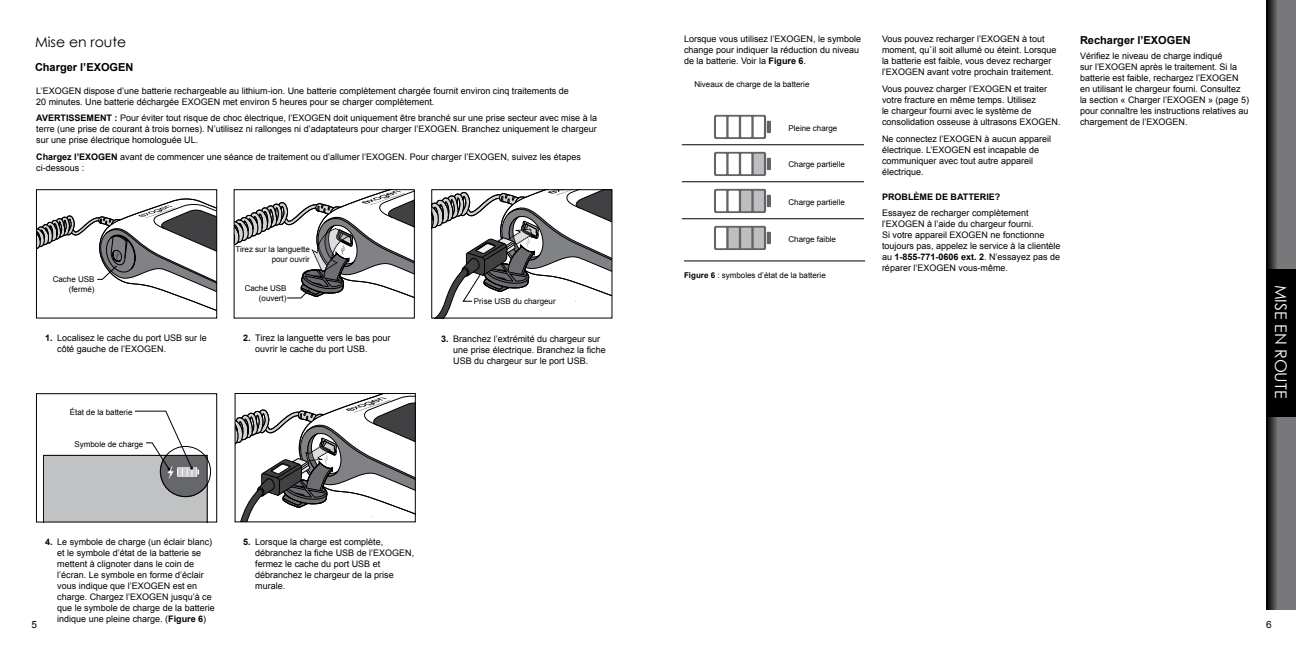
<style>
.page{position:relative;width:1296px;height:648px;background:#fff}
.page>*{position:absolute;margin:0;border:0;box-sizing:border-box;transform-origin:0 0}
.t1{font:16px "Century Gothic";color:#fff}
.t2{font:14px "Century Gothic";color:#000}
.t3{font:700 11px "Arial";color:#000}
.t4{font:10px "Arial";color:#000}
.t5{font:9px/11px "Arial";color:#000}
.t6{font:700 9px "Arial";color:#000}
.t7{font:8px/10px "Arial";color:#000;text-align:right}
.s1{font-weight:700}
</style>
<div class="page">
<svg style="left:714px;top:115px;width:52px;height:24px"></svg>
<hr style="left:767px;top:121px;width:4px;height:12px;background:#636466">
<div style="left:716px;top:117px;width:10px;height:20px;background:#fff"></div>
<div style="left:729px;top:117px;width:10px;height:20px;background:#fff"></div>
<div style="left:741px;top:117px;width:10px;height:20px;background:#fff"></div>
<div style="left:754px;top:117px;width:10px;height:20px;background:#fff"></div>
<svg style="left:714px;top:152px;width:52px;height:24px"></svg>
<hr style="left:767px;top:158px;width:4px;height:12px;background:#636466">
<div style="left:716px;top:154px;width:10px;height:20px;background:#fff"></div>
<div style="left:729px;top:154px;width:10px;height:20px;background:#fff"></div>
<div style="left:741px;top:154px;width:10px;height:20px;background:#fff"></div>
<div style="left:754px;top:154px;width:10px;height:20px;background:#bcbec0"></div>
<svg style="left:714px;top:189px;width:52px;height:24px"></svg>
<hr style="left:767px;top:195px;width:4px;height:12px;background:#636466">
<div style="left:716px;top:191px;width:10px;height:20px;background:#fff"></div>
<div style="left:729px;top:191px;width:10px;height:20px;background:#fff"></div>
<div style="left:741px;top:191px;width:10px;height:20px;background:#bcbec0"></div>
<div style="left:754px;top:191px;width:10px;height:20px;background:#bcbec0"></div>
<svg style="left:714px;top:226px;width:52px;height:24px"></svg>
<hr style="left:767px;top:232px;width:4px;height:12px;background:#636466">
<div style="left:716px;top:228px;width:10px;height:20px;background:#fff"></div>
<div style="left:729px;top:228px;width:10px;height:20px;background:#bcbec0"></div>
<div style="left:741px;top:228px;width:10px;height:20px;background:#bcbec0"></div>
<div style="left:754px;top:228px;width:10px;height:20px;background:#bcbec0"></div>
<div style="left:1267px;top:0;width:29px;height:609px;background:#78787a"></div>
<svg style="left:1266px;top:0;width:11px;height:610px;background:#313131"></svg>
<hr style="left:684px;top:260px;width:181px;height:1px;background:#000">
<svg style="left:38px;top:198px;width:177px;height:113px"></svg>
<div style="left:36px;top:189px;width:181px;height:129px;border:1px solid #000"></div>
<svg style="left:236px;top:191px;width:177px;height:108px"></svg>
<div style="left:234px;top:189px;width:181px;height:129px;border:1px solid #000"></div>
<svg style="left:433px;top:191px;width:177px;height:125px"></svg>
<div style="left:431px;top:189px;width:181px;height:129px;border:1px solid #000"></div>
<svg style="left:43px;top:411px;width:164px;height:109px"></svg>
<div style="left:36px;top:393px;width:181px;height:129px;border:1px solid #000"></div>
<svg style="left:237px;top:395px;width:177px;height:125px"></svg>
<div style="left:235px;top:393px;width:181px;height:129px;border:1px solid #000"></div>
<div style="left:1267px;top:269px;width:29px;height:147px;background:#000"></div>
<hr style="left:682px;top:145px;width:182px;height:1px;background:#000">
<hr style="left:682px;top:182px;width:182px;height:1px;background:#000">
<hr style="left:682px;top:219px;width:182px;height:1px;background:#000">
<h2 class="t2" style="left:35px;top:32px;width:93px">Mise en route</h2>
<p class="t3" style="left:35px;top:60px;width:100px">Charger l’EXOGEN</p>
<p class="t5" style="left:36px;top:85px;width:534px">L’EXOGEN dispose d’une batterie rechargeable au lithium-ion. Une batterie complètement chargée fournit environ cinq traitements de<br>20 minutes. Une batterie déchargée EXOGEN met environ 5 heures pour se charger complètement.</p>
<p class="t5" style="left:36px;top:113px;width:563px;text-align:justify"><span class="s1">AVERTISSEMENT :</span> Pour éviter tout risque de choc électrique, l’EXOGEN doit uniquement être branché sur une prise secteur avec mise à la terre (une prise de courant à trois bornes). N’utilisez ni rallonges ni d’adaptateurs pour charger l’EXOGEN. Branchez uniquement le chargeur sur une prise électrique homologuée UL.</p>
<p class="t5" style="left:36px;top:152px;width:546px"><span class="s1">Chargez l’EXOGEN</span> avant de commencer une séance de traitement ou d’allumer l’EXOGEN. Pour charger l’EXOGEN, suivez les étapes ci‑dessous :</p>
<p class="t7" style="left:53px;top:274px;width:43px">Cache USB (fermé)</p>
<p class="t7" style="left:236px;top:245px;width:76px">Tirez sur la languette pour ouvrir</p>
<p class="t7" style="left:245px;top:283px;width:43px">Cache USB (ouvert)</p>
<p class="t7" style="left:474px;top:296px;width:83px">Prise USB du chargeur</p>
<p class="t5" style="left:57px;top:333px;width:151px;text-indent:-12px"><span class="s1">1.</span> Localisez le cache du port USB sur le côté gauche de l’EXOGEN.</p>
<p class="t5" style="left:255px;top:333px;width:137px;text-indent:-12px"><span class="s1">2.</span> Tirez la languette vers le bas pour ouvrir le cache du port USB.</p>
<p class="t5" style="left:453px;top:333px;width:154px;text-indent:-12px"><span class="s1">3.</span> Branchez l’extrémité du chargeur sur une prise électrique. Branchez la fiche<br>USB du chargeur sur le port USB.</p>
<p class="t7" style="left:70px;top:407px;width:64px">État de la batterie</p>
<p class="t7" style="left:74px;top:439px;width:70px">Symbole de charge</p>
<p class="t5" style="left:684px;top:34px;width:179px">Lorsque vous utilisez l’EXOGEN, le symbole change pour indiquer la réduction du niveau de la batterie. Voir la <span class="s1">Figure 6</span>.</p>
<p class="t5" style="left:882px;top:34px;width:176px">Vous pouvez recharger l’EXOGEN à tout moment, qu`il soit allumé ou éteint. Lorsque la batterie est faible, vous devez recharger l’EXOGEN avant votre prochain traitement.</p>
<p class="t5" style="left:882px;top:83px;width:180px">Vous pouvez charger l’EXOGEN et traiter votre fracture en même temps. Utilisez<br>le chargeur fourni avec le système de consolidation osseuse à ultrasons EXOGEN.</p>
<p class="t5" style="left:882px;top:133px;width:171px">Ne connectez l’EXOGEN à aucun appareil électrique. L’EXOGEN est incapable de communiquer avec tout autre appareil électrique.</p>
<p class="t6" style="left:882px;top:191px;width:120px">PROBLÈME DE BATTERIE?</p>
<p class="t5" style="left:882px;top:207px;width:180px">Essayez de recharger complètement l’EXOGEN à l’aide du chargeur fourni.<br>Si votre appareil EXOGEN ne fonctionne toujours pas, appelez le service à la clientèle au <span class="s1">1-855-771-0606 ext. 2</span>. N’essayez pas de réparer l’EXOGEN vous-même.</p>
<p class="t7" style="left:694px;top:79px;width:117px">Niveaux de charge de la batterie</p>
<p class="t7" style="left:788px;top:123px;width:50px">Pleine charge</p>
<p class="t7" style="left:788px;top:159px;width:58px">Charge partielle</p>
<p class="t7" style="left:788px;top:197px;width:58px">Charge partielle</p>
<p class="t7" style="left:788px;top:234px;width:49px">Charge faible</p>
<p class="t7" style="left:684px;top:270px;width:143px"><span class="s1">Figure 6</span> : symboles d’état de la batterie</p>
<p class="t3" style="left:1080px;top:32px;width:112px">Recharger l’EXOGEN</p>
<p class="t5" style="left:1080px;top:51px;width:171px">Vérifiez le niveau de charge indiqué<br>sur l’EXOGEN après le traitement. Si la batterie est faible, rechargez l’EXOGEN en utilisant le chargeur fourni. Consultez la section « Charger l’EXOGEN » (page 5) pour connaître les instructions relatives au chargement de l’EXOGEN.</p>
<h1 class="t1" style="left:1292px;top:285px;width:115px;rotate:90deg">MISE EN ROUTE</h1>
<p class="t5" style="left:57px;top:537px;width:159px;text-indent:-12px"><span class="s1">4.</span> Le symbole de charge (un éclair blanc) et le symbole d’état de la batterie se mettent à clignoter dans le coin de l’écran. Le symbole en forme d’éclair vous indique que l’EXOGEN est en charge. Chargez l’EXOGEN jusqu’à ce que le symbole de charge de la batterie indique une pleine charge. (<span class="s1">Figure 6</span>)</p>
<p class="t5" style="left:255px;top:537px;width:161px;text-indent:-12px"><span class="s1">5.</span> Lorsque la charge est complète, débranchez la fiche USB de l’EXOGEN, fermez le cache du port USB et débranchez le chargeur de la prise murale.</p>
<p class="t4" style="left:32px;top:618px;width:7px">5</p>
<p class="t4" style="left:1266px;top:618px;width:7px">6</p>
</div>
